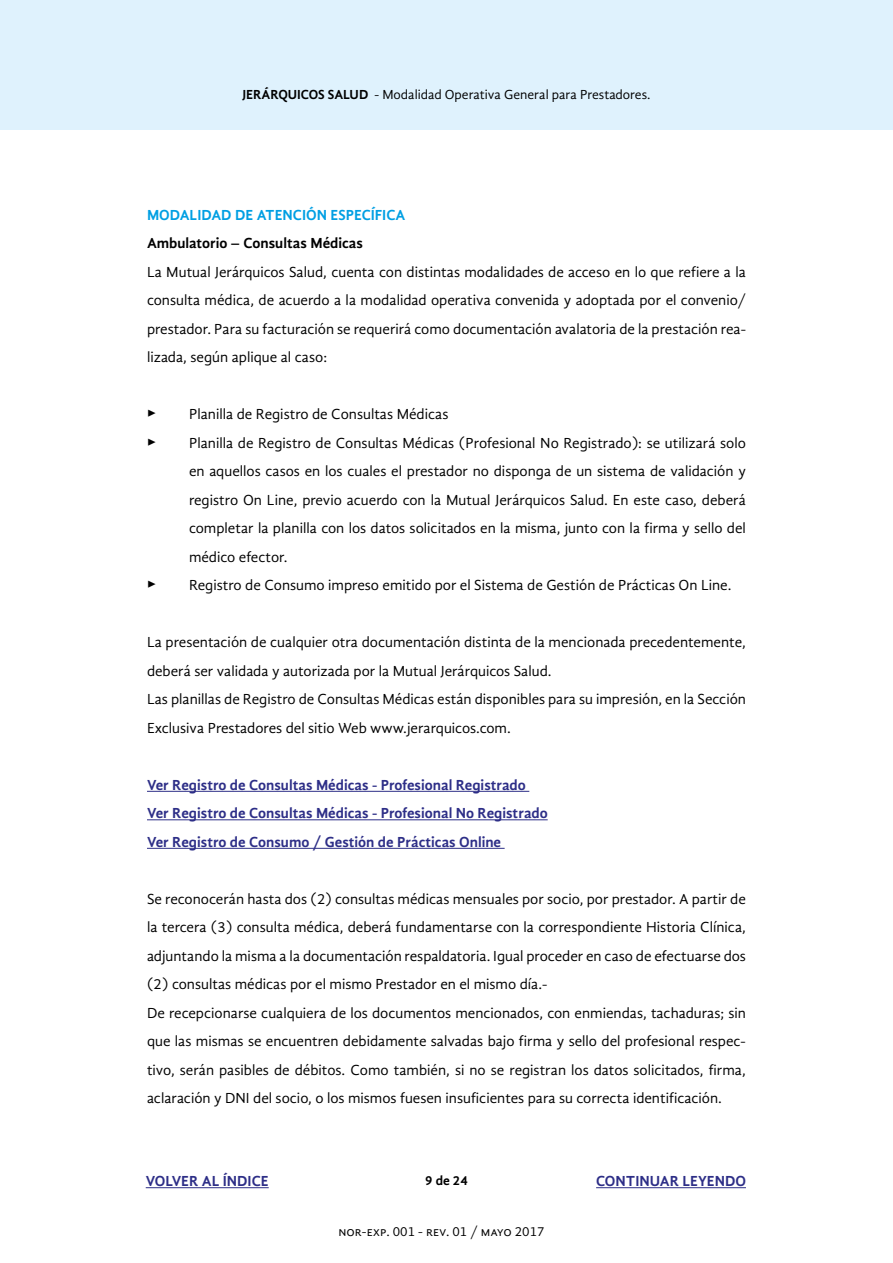
<style>
.page{position:relative;width:893px;height:1263px;background:#fff}
.page>*{position:absolute;margin:0;border:0;box-sizing:border-box;transform-origin:0 0}
.t1{font:15px/28.5px "Gandhi Sans";color:#000}
.t2{font:700 15px/28.5px "Gandhi Sans";color:#2d2e87}
.t3{font:700 15px "Gandhi Sans";color:#009fe3}
.t4{font:700 15px "Gandhi Sans";color:#000}
.t5{font:15px/28.5px "Minion Pro";color:#000}
.t6{font:13.5px "Gandhi Sans";color:#000}
.t7{font:700 13.5px "Gandhi Sans";color:#000}
.s1{font-weight:700}
</style>
<div class="page">
<hr style="left:147px;top:791px;width:382px;height:1px;background:#2d2e87">
<hr style="left:147px;top:819px;width:401px;height:1px;background:#2d2e87">
<hr style="left:147px;top:848px;width:358px;height:1px;background:#2d2e87">
<div style="left:0;top:0;width:893px;height:130px;background:#dff2fd"></div>
<hr style="left:146px;top:1187px;width:123px;height:1px;background:#2d2e87">
<hr style="left:596px;top:1187px;width:150px;height:1px;background:#2d2e87">
<p class="t6" style="left:242px;top:87px;width:410px"><span class="s1">JERÁRQUICOS SALUD</span> - Modalidad Operativa General para Prestadores.</p>
<p class="t3" style="left:147px;top:206px;width:260px">MODALIDAD DE ATENCIÓN ESPECÍFICA</p>
<p class="t4" style="left:147px;top:235px;width:218px">Ambulatorio – Consultas Médicas</p>
<p class="t1" style="left:147px;top:257px;width:600px;text-align:justify">La Mutual Jerárquicos Salud, cuenta con distintas modalidades de acceso en lo que refiere a la consulta médica, de acuerdo a la modalidad operativa convenida y adoptada por el convenio/ prestador. Para su facturación se requerirá como documentación avalatoria de la prestación rea&shy;lizada, según aplique al caso:</p>
<p class="t5" style="left:147px;top:398px;width:11px">▶ ▶</p>
<p class="t5" style="left:147px;top:569px;width:11px">▶</p>
<p class="t1" style="left:189px;top:400px;width:558px">Planilla de Registro de Consultas Médicas<br>Planilla de Registro de Consultas Médicas (Profesional No Registrado): se utilizará solo en aquellos casos en los cuales el prestador no disponga de un sistema de validación y registro On Line, previo acuerdo con la Mutual Jerárquicos Salud. En este caso, deberá completar la planilla con los datos solicitados en la misma, junto con la firma y sello del médico efector.<br>Registro de Consumo impreso emitido por el Sistema de Gestión de Prácticas On Line.</p>
<p class="t1" style="left:147px;top:628px;width:600px">La presentación de cualquier otra documentación distinta de la mencionada precedentemente, deberá ser validada y autorizada por la Mutual Jerárquicos Salud.<br>Las planillas de Registro de Consultas Médicas están disponibles para su impresión, en la Sección Exclusiva Prestadores del sitio Web www.jerarquicos.com.</p>
<p class="t2" style="left:147px;top:770px;width:402px">Ver Registro de Consultas Médicas - Profesional Registrado<br>Ver Registro de Consultas Médicas - Profesional No Registrado<br>Ver Registro de Consumo / Gestión de Prácticas Online</p>
<p class="t1" style="left:147px;top:884px;width:600px">Se reconocerán hasta dos (2) consultas médicas mensuales por socio, por prestador. A partir de la tercera (3) consulta médica, deberá fundamentarse con la correspondiente Historia Clínica, adjuntando la misma a la documentación respaldatoria. Igual proceder en caso de efectuarse dos (2) consultas médicas por el mismo Prestador en el mismo día.-<br>De recepcionarse cualquiera de los documentos mencionados, con enmiendas, tachaduras; sin que las mismas se encuentren debidamente salvadas bajo firma y sello del profesional respec&shy;tivo, serán pasibles de débitos. Como también, si no se registran los datos solicitados, firma, aclaración y DNI del socio, o los mismos fuesen insuficientes para su correcta identificación.</p>
<p class="t2" style="left:146px;top:1167px;width:124px">VOLVER AL ÍNDICE</p>
<p class="t2" style="left:596px;top:1167px;width:11px">con</p>
<p class="t2" style="left:626px;top:1167px;width:19px">tinuar</p>
<p class="t2" style="left:682px;top:1167px;width:35px">leyendo</p>
<p class="t7" style="left:425px;top:1173px;width:44px">9 de 24</p>
<p class="t6" style="left:338px;top:1224px;width:208px">nor-exp. 001 - rev. 01 / mayo 2017</p>
</div>
